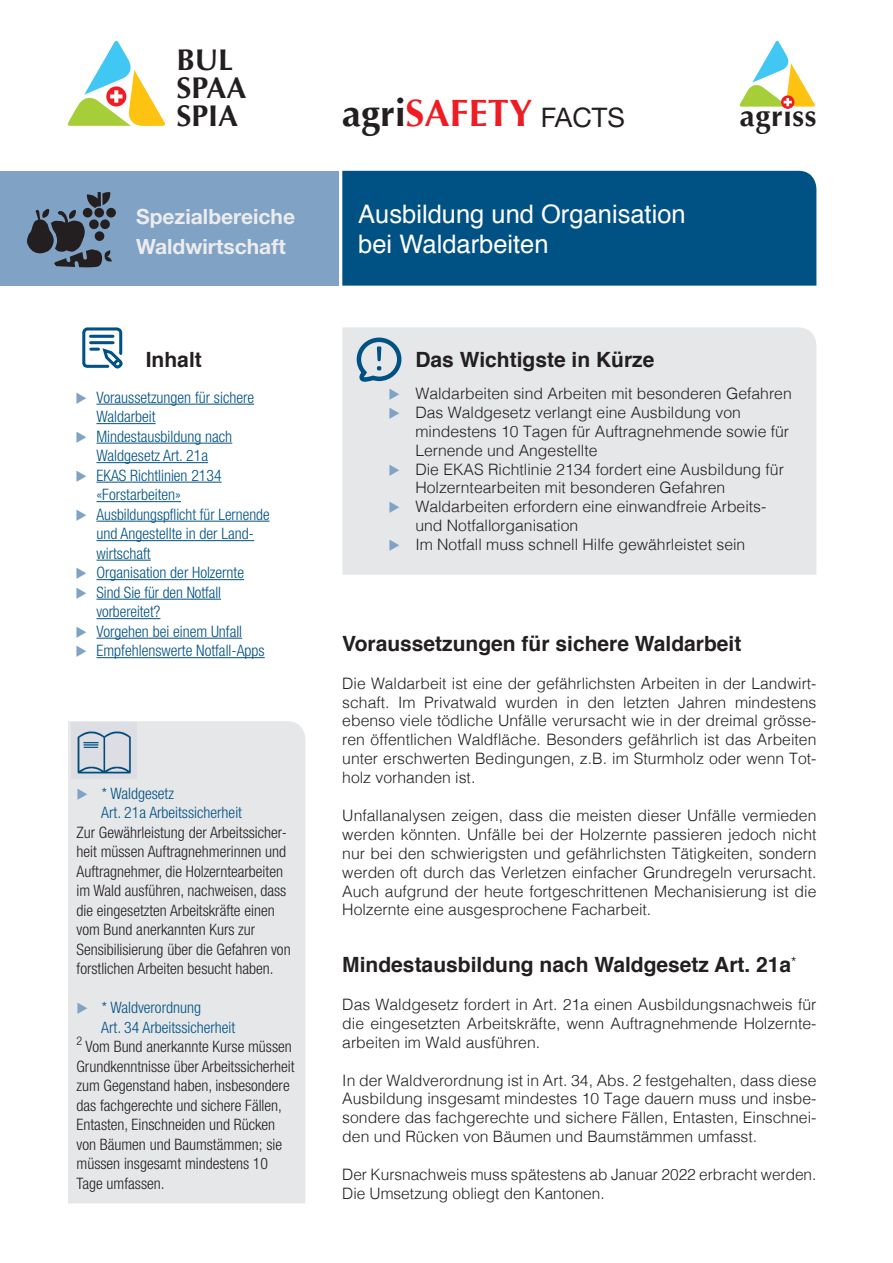
<style>
.page{position:relative;width:893px;height:1263px;background:#fff}
.page>*{position:absolute;margin:0;border:0;box-sizing:border-box;transform-origin:0 0}
.t1{font:700 37.95px "Optima";color:#ee1d23}
.t2{font:700 30.15px/27.8px "Optima";color:#231f20}
.t3{font:25.5px/30.6px "Helvetica";color:#fff}
.t4{font:700 21px "Helvetica";color:#231f20}
.t5{font:700 21px/30px "Helvetica Neue";color:#ececee}
.t6{font:300 15.75px/18.9px "Helvetica";color:#231f20}
.t7{font:300 condensed 15.75px/19.5px "Helvetica Neue";color:#231f20}
.t8{font:300 condensed 15.75px/19.5px "Helvetica Neue";color:#005285}
.t9{font:300 condensed 12px "Helvetica Neue";color:#231f20}
.s1{color:#7fa2c5}
.s2{color:#231f20}
.s3{font-family:"Helvetica Neue";font-weight:400;font-size:27px;color:#231f20}
</style>
<div class="page">
<div style="left:342px;top:327px;width:474px;height:248px;background:#e6e7e9"></div>
<svg style="left:68px;top:41px;width:97px;height:85px"></svg>
<svg style="left:781px;top:95px;width:13px;height:14px"></svg>
<svg style="left:740px;top:41px;width:75px;height:66px"></svg>
<div style="left:0;top:171px;width:339px;height:115px;background:#7fa2c5"></div>
<div style="left:342px;top:171px;width:474px;height:115px;background:#005285"></div>
<hr style="left:96px;top:404px;width:158px;height:1px;background:#005285">
<hr style="left:96px;top:423px;width:60px;height:1px;background:#005285">
<hr style="left:96px;top:443px;width:136px;height:1px;background:#005285">
<hr style="left:96px;top:462px;width:112px;height:1px;background:#005285">
<hr style="left:96px;top:482px;width:126px;height:1px;background:#005285">
<hr style="left:96px;top:501px;width:85px;height:1px;background:#005285">
<hr style="left:96px;top:521px;width:174px;height:1px;background:#005285">
<hr style="left:96px;top:540px;width:158px;height:1px;background:#005285">
<hr style="left:96px;top:560px;width:55px;height:1px;background:#005285">
<hr style="left:96px;top:579px;width:148px;height:1px;background:#005285">
<hr style="left:96px;top:599px;width:125px;height:1px;background:#005285">
<hr style="left:96px;top:618px;width:64px;height:1px;background:#005285">
<hr style="left:96px;top:638px;width:146px;height:1px;background:#005285">
<hr style="left:96px;top:657px;width:169px;height:1px;background:#005285">
<svg style="left:354px;top:335px;width:50px;height:48px;background:#a5bdcd"></svg>
<svg style="left:82px;top:327px;width:41px;height:42px"></svg>
<div style="left:106px;top:208px;width:10px;height:9px;background:#231f20;border-radius:50%"></div>
<svg style="left:27px;top:192px;width:85px;height:76px"></svg>
<div style="left:68px;top:721px;width:237px;height:482px;background:#e6e7e9"></div>
<img style="left:71px;top:723px;width:65px;height:55px">
<h2 class="t2" style="left:176px;top:47px;width:72px">BUL<br>SPAA<br>SPIA</h2>
<h3 class="t5" style="left:136px;top:201px;width:161px">Spezialbereiche<br>Waldwirtschaft</h3>
<h3 class="t4" style="left:146px;top:343px;width:58px">Inhalt</h3>
<p class="t8" style="left:96px;top:387px;width:159px;text-indent:-21px"><span class="s1">◆</span> Voraussetzungen für sichere<br>Waldarbeit</p>
<p class="t8" style="left:75px;top:426px;width:158px;text-align:center"><span class="s1">◆</span> Mindestausbildung nach<br>Waldgesetz Art. 21a</p>
<p class="t8" style="left:96px;top:465px;width:127px;text-indent:-21px"><span class="s1">◆</span> EKAS Richtlinien 2134 «Forstarbeiten»</p>
<p class="t8" style="left:96px;top:504px;width:175px;text-indent:-21px"><span class="s1">◆</span> Ausbildungspflicht für Lernende und Angestellte in der Land&shy;wirtschaft</p>
<p class="t8" style="left:75px;top:563px;width:170px"><span class="s1">◆</span> Organisation der Holzernte</p>
<p class="t8" style="left:96px;top:582px;width:126px;text-indent:-21px"><span class="s1">◆</span> Sind Sie für den Notfall vorbereitet?</p>
<p class="t8" style="left:75px;top:621px;width:168px"><span class="s1">◆</span> Vorgehen bei einem Unfall</p>
<p class="t8" style="left:75px;top:641px;width:191px"><span class="s1">◆</span> Empfehlenswerte Notfall-Apps</p>
<p class="t8" style="left:101px;top:783px;width:142px;text-indent:-25px"><span class="s1">◆</span> * Waldgesetz<br>Art. 21a Arbeitssicherheit</p>
<p class="t7" style="left:77px;top:822px;width:216px">Zur Gewährleistung der Arbeitssicher&shy;heit müssen Auftragnehmerinnen und Auftragnehmer, die Holzerntearbeiten im Wald ausführen, nachweisen, dass die eingesetzten Arbeitskräfte einen vom Bund anerkannten Kurs zur Sensibilisierung über die Gefahren von forstlichen Arbeiten besucht haben.</p>
<p class="t8" style="left:101px;top:997px;width:136px;text-indent:-25px"><span class="s1">◆</span> * Waldverordnung<br>Art. 34 Arbeitssicherheit</p>
<p class="t9" style="left:77px;top:1033px;width:7px">2</p>
<p class="t7" style="left:77px;top:1036px;width:219px;text-indent:9px">Vom Bund anerkannte Kurse müssen Grundkenntnisse über Arbeitssicherheit zum Gegenstand haben, insbesondere das fachgerechte und sichere Fällen, Entasten, Einschneiden und Rücken von Bäumen und Baumstämmen; sie müssen insgesamt mindestens 10<br>Tage umfassen.</p>
<h1 class="t1" style="left:342px;top:91px;width:284px"><span class="s2">agri</span>SAFETY <span class="s3">FACTS</span></h1>
<h3 class="t3" style="left:358px;top:199px;width:329px">Ausbildung und Organisation bei Waldarbeiten</h3>
<h2 class="t2" style="left:740px;top:102px;width:78px">agriss</h2>
<h3 class="t4" style="left:415px;top:343px;width:241px">Das Wichtigste in Kürze</h3>
<p class="t6" style="left:388px;top:383px;width:405px"><span class="s1">◆</span> Waldarbeiten sind Arbeiten mit besonderen Gefahren</p>
<p class="t6" style="left:415px;top:402px;width:375px;text-indent:-27px"><span class="s1">◆</span> Das Waldgesetz verlangt eine Ausbildung von mindestens 10 Tagen für Auftragnehmende sowie für<br>Lernende und Angestellte</p>
<p class="t6" style="left:415px;top:458px;width:370px;text-indent:-27px"><span class="s1">◆</span> Die EKAS Richtlinie 2134 fordert eine Ausbildung für<br>Holzerntearbeiten mit besonderen Gefahren</p>
<p class="t6" style="left:415px;top:496px;width:352px;text-indent:-27px"><span class="s1">◆</span> Waldarbeiten erfordern eine einwandfreie Arbeits&shy;und Notfallorganisation</p>
<p class="t6" style="left:388px;top:534px;width:358px"><span class="s1">◆</span> Im Notfall muss schnell Hilfe gewährleistet sein</p>
<h3 class="t4" style="left:342px;top:626px;width:401px">Voraussetzungen für sichere Waldarbeit</h3>
<p class="t6" style="left:342px;top:672px;width:476px;text-align:justify">Die Waldarbeit ist eine der gefährlichsten Arbeiten in der Landwirt&shy;schaft. Im Privatwald wurden in den letzten Jahren mindestens ebenso viele tödliche Unfälle verursacht wie in der dreimal grösse&shy;ren öffentlichen Waldfläche. Besonders gefährlich ist das Arbeiten unter erschwerten Bedingungen, z.B. im Sturmholz oder wenn Tot&shy;holz vorhanden ist.</p>
<p class="t6" style="left:342px;top:805px;width:476px;text-align:justify">Unfallanalysen zeigen, dass die meisten dieser Unfälle vermieden werden könnten. Unfälle bei der Holzernte passieren jedoch nicht nur bei den schwierigsten und gefährlichsten Tätigkeiten, sondern werden oft durch das Verletzen einfacher Grundregeln verursacht.<br>Auch aufgrund der heute fortgeschrittenen Mechanisierung ist die Holzernte eine ausgesprochene Facharbeit.</p>
<h3 class="t4" style="left:342px;top:948px;width:456px">Mindestausbildung nach Waldgesetz Art. 21a<sup>*</sup></h3>
<p class="t6" style="left:342px;top:994px;width:476px;text-align:justify">Das Waldgesetz fordert in Art. 21a einen Ausbildungsnachweis für die eingesetzten Arbeitskräfte, wenn Auftragnehmende Holzernte&shy;arbeiten im Wald ausführen.</p>
<p class="t6" style="left:342px;top:1069px;width:476px;text-align:justify">In der Waldverordnung ist in Art. 34, Abs. 2 festgehalten, dass diese Ausbildung insgesamt mindestes 10 Tage dauern muss und insbe&shy;sondere das fachgerechte und sichere Fällen, Entasten, Einschnei&shy;den und Rücken von Bäumen und Baumstämmen umfasst.</p>
<p class="t6" style="left:342px;top:1164px;width:476px">Der Kursnachweis muss spätestens ab Januar 2022 erbracht werden.<br>Die Umsetzung obliegt den Kantonen.</p>
</div>
